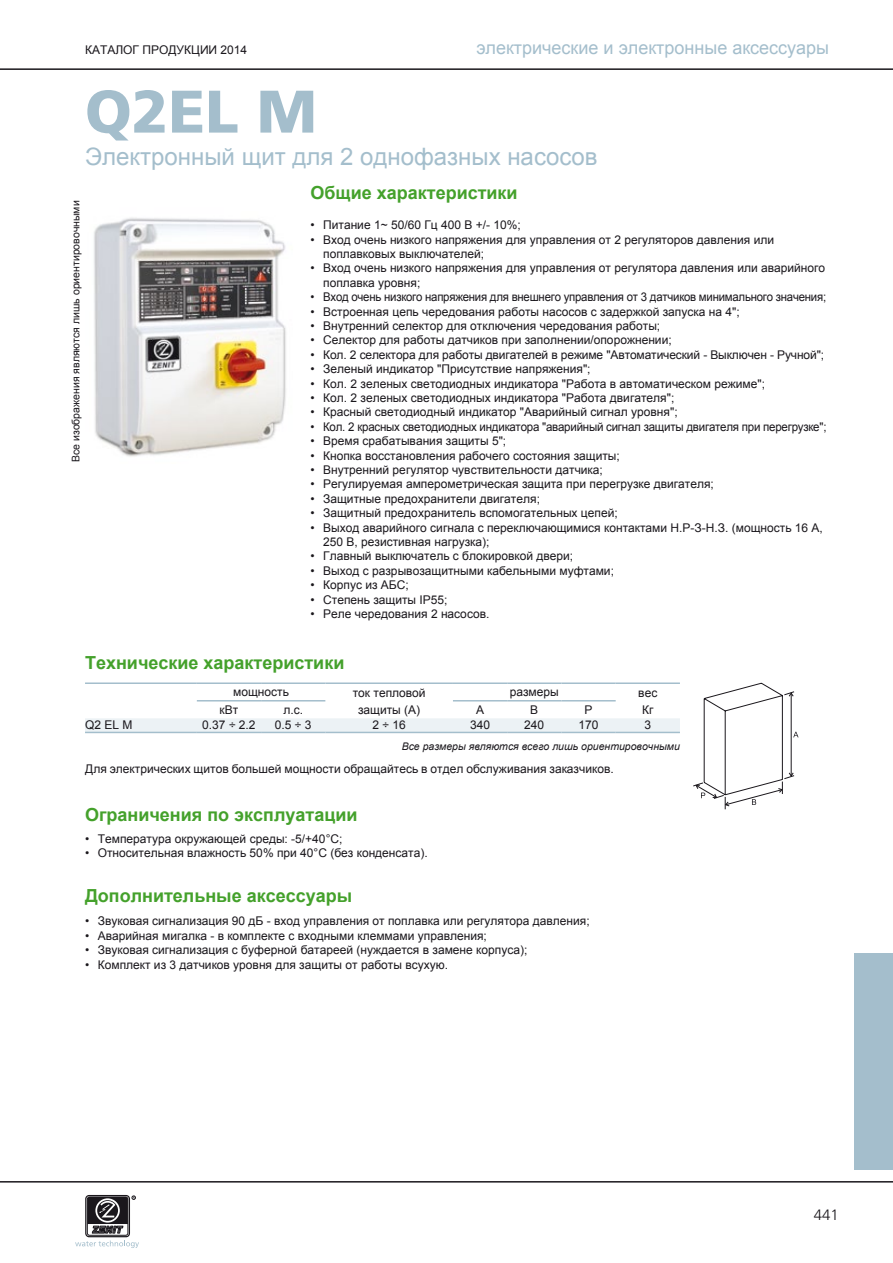
<style>
.page{position:relative;width:893px;height:1263px;background:#fff}
.page>*{position:absolute;margin:0;border:0;box-sizing:border-box;transform-origin:0 0}
.t1{font:900 60px "Frutiger";color:#a4becc}
.t2{font:24px "Arial";color:#a4becc}
.t3{font:700 18px "Arial";color:#44a12b}
.t4{font:18px "Arial";color:#a4becc}
.t5{font:300 15px "Frutiger";color:#1a171c}
.Testo_PALLO_RU{font:12px/14.4px "Arial";color:#1a171c}
.Testo_PALLO_RU-2{font:12px "Arial";letter-spacing:-.02em;color:#1a171c;scale:.96 1}
.Testo_PALLO_RU-3{font:12px "Arial";letter-spacing:-.02em;color:#1a171c;scale:.95 1}
.t6{font:12px "Arial";color:#1a171c}
.t7{font:italic 10.5px "Arial";color:#1a171c}
.t8{font:10.5px "Arial";color:#1a171c}
</style>
<div class="page">
<div style="left:855px;top:952px;width:38px;height:217px;background:#a4becc"></div>
<hr style="left:0;top:68px;width:893px;height:2px;background:#1a171c">
<hr style="left:0;top:1181px;width:893px;height:1px;background:#1a171c">
<div style="left:85px;top:1195px;width:45px;height:42px;border:1px solid #1a171c;border-radius:3px"></div>
<div style="left:87px;top:1197px;width:41px;height:38px;border:1px solid #1a171c;border-radius:2px"></div>
<svg style="left:87px;top:1196px;width:49px;height:37px"></svg>
<svg style="left:75px;top:1240px;width:64px;height:8px"></svg>
<svg style="left:693px;top:683px;width:105px;height:127px"></svg>
<img style="left:94px;top:218px;width:192px;height:239px">
<svg style="left:85px;top:718px;width:595px;height:14px"></svg>
<hr style="left:197px;top:682px;width:64px;height:2px;background:#a4becc">
<hr style="left:261px;top:682px;width:64px;height:2px;background:#a4becc">
<hr style="left:453px;top:682px;width:54px;height:2px;background:#a4becc">
<hr style="left:507px;top:682px;width:54px;height:2px;background:#a4becc">
<hr style="left:561px;top:682px;width:55px;height:2px;background:#a4becc">
<hr style="left:197px;top:700px;width:64px;height:1px;background:#a4becc">
<hr style="left:261px;top:700px;width:64px;height:1px;background:#a4becc">
<hr style="left:453px;top:700px;width:54px;height:1px;background:#a4becc">
<hr style="left:507px;top:700px;width:54px;height:1px;background:#a4becc">
<hr style="left:561px;top:700px;width:55px;height:1px;background:#a4becc">
<hr style="left:616px;top:682px;width:64px;height:2px;background:#a4becc">
<hr style="left:85px;top:732px;width:112px;height:1px;background:#a4becc">
<hr style="left:325px;top:682px;width:128px;height:2px;background:#a4becc">
<hr style="left:197px;top:732px;width:64px;height:1px;background:#a4becc">
<hr style="left:85px;top:682px;width:112px;height:2px;background:#a4becc">
<hr style="left:261px;top:732px;width:64px;height:1px;background:#a4becc">
<hr style="left:325px;top:732px;width:128px;height:1px;background:#a4becc">
<hr style="left:453px;top:732px;width:54px;height:1px;background:#a4becc">
<hr style="left:507px;top:732px;width:54px;height:1px;background:#a4becc">
<hr style="left:561px;top:732px;width:55px;height:1px;background:#a4becc">
<hr style="left:616px;top:732px;width:64px;height:1px;background:#a4becc">
<p class="t6" style="left:85px;top:42px;width:164px">КАТАЛОГ ПРОДУКЦИИ 2014</p>
<h3 class="t4" style="left:476px;top:36px;width:354px">электрические и электронные аксессуары</h3>
<p class="t1" style="left:85px;top:75px;width:233px">Q2EL M</p>
<p class="t2" style="left:85px;top:141px;width:514px">Электронный щит для 2 однофазных насосов</p>
<p class="t3" style="left:310px;top:181px;width:209px">Общие характеристики</p>
<p class="t8" style="left:69px;top:462px;width:263px;rotate:-90deg">Все изображения являются лишь ориентировочными</p>
<p class="Testo_PALLO_RU" style="left:310px;top:218px;width:212px">• Питание 1~ 50/60 Гц 400 В +/- 10%;</p>
<p class="Testo_PALLO_RU" style="left:323px;top:232px;width:452px;text-indent:-13px">• Вход очень низкого напряжения для управления от 2 регуляторов давления или поплавковых выключателей;</p>
<p class="Testo_PALLO_RU" style="left:323px;top:261px;width:504px;text-indent:-13px">• Вход очень низкого напряжения для управления от регулятора давления или аварийного поплавка уровня;</p>
<p class="Testo_PALLO_RU-3" style="left:310px;top:289px;width:545px">• Вход очень низкого напряжения для внешнего управления от 3 датчиков минимального значения;</p>
<p class="Testo_PALLO_RU" style="left:310px;top:304px;width:431px">• Встроенная цепь чередования работы насосов с задержкой запуска на 4";</p>
<p class="Testo_PALLO_RU" style="left:310px;top:319px;width:351px">• Внутренний селектор для отключения чередования работы;</p>
<p class="Testo_PALLO_RU" style="left:310px;top:333px;width:363px">• Селектор для работы датчиков при заполнении/опорожнении;</p>
<p class="Testo_PALLO_RU" style="left:310px;top:347px;width:515px">• Кол. 2 селектора для работы двигателей в режиме "Автоматический - Выключен - Ручной";</p>
<p class="Testo_PALLO_RU" style="left:310px;top:362px;width:282px">• Зеленый индикатор "Присутствие напряжения";</p>
<p class="Testo_PALLO_RU" style="left:310px;top:376px;width:456px">• Кол. 2 зеленых светодиодных индикатора "Работа в автоматическом режиме";</p>
<p class="Testo_PALLO_RU" style="left:310px;top:391px;width:365px">• Кол. 2 зеленых светодиодных индикатора "Работа двигателя";</p>
<p class="Testo_PALLO_RU" style="left:310px;top:405px;width:369px">• Красный светодиодный индикатор "Аварийный сигнал уровня";</p>
<p class="Testo_PALLO_RU-2" style="left:310px;top:419px;width:539px">• Кол. 2 красных светодиодных индикатора "аварийный сигнал защиты двигателя при перегрузке";</p>
<p class="Testo_PALLO_RU" style="left:310px;top:434px;width:197px">• Время срабатывания защиты 5";</p>
<p class="Testo_PALLO_RU" style="left:310px;top:448px;width:311px">• Кнопка восстановления рабочего состояния защиты;</p>
<p class="Testo_PALLO_RU" style="left:310px;top:463px;width:294px">• Внутренний регулятор чувствительности датчика;</p>
<p class="Testo_PALLO_RU" style="left:310px;top:477px;width:405px">• Регулируемая амперометрическая защита при перегрузке двигателя;</p>
<p class="Testo_PALLO_RU" style="left:310px;top:491px;width:231px">• Защитные предохранители двигателя;</p>
<p class="Testo_PALLO_RU" style="left:310px;top:506px;width:309px">• Защитный предохранитель вспомогательных цепей;</p>
<p class="Testo_PALLO_RU" style="left:323px;top:520px;width:501px;text-indent:-13px">• Выход аварийного сигнала с переключающимися контактами Н.Р-З-Н.З. (мощность 16 А,<br>250 В, резистивная нагрузка);</p>
<p class="Testo_PALLO_RU" style="left:310px;top:549px;width:264px">• Главный выключатель с блокировкой двери;</p>
<p class="Testo_PALLO_RU" style="left:310px;top:563px;width:305px">• Выход с разрывозащитными кабельными муфтами;</p>
<p class="Testo_PALLO_RU" style="left:310px;top:578px;width:100px">• Корпус из АБС;</p>
<p class="Testo_PALLO_RU" style="left:310px;top:592px;width:139px">• Степень защиты IP55;</p>
<p class="Testo_PALLO_RU" style="left:310px;top:607px;width:180px">• Реле чередования 2 насосов.</p>
<p class="t3" style="left:85px;top:651px;width:261px">Технические характеристики</p>
<p class="Testo_PALLO_RU" style="left:233px;top:685px;width:57px">мощность</p>
<p class="Testo_PALLO_RU" style="left:353px;top:685px;width:74px">ток тепловой</p>
<p class="Testo_PALLO_RU" style="left:510px;top:685px;width:51px">размеры</p>
<p class="Testo_PALLO_RU" style="left:638px;top:685px;width:21px">вес</p>
<p class="Testo_PALLO_RU" style="left:220px;top:703px;width:20px">кВт</p>
<p class="Testo_PALLO_RU" style="left:283px;top:703px;width:21px">л.с.</p>
<p class="Testo_PALLO_RU" style="left:358px;top:703px;width:64px">защиты (А)</p>
<p class="Testo_PALLO_RU" style="left:476px;top:703px;width:10px">A</p>
<p class="Testo_PALLO_RU" style="left:530px;top:703px;width:10px">B</p>
<p class="Testo_PALLO_RU" style="left:585px;top:703px;width:10px">P</p>
<p class="Testo_PALLO_RU" style="left:642px;top:703px;width:13px">Кг</p>
<p class="Testo_PALLO_RU" style="left:85px;top:718px;width:49px">Q2 EL M</p>
<p class="Testo_PALLO_RU" style="left:202px;top:718px;width:55px">0.37 ÷ 2.2</p>
<p class="Testo_PALLO_RU" style="left:275px;top:718px;width:38px">0.5 ÷ 3</p>
<p class="Testo_PALLO_RU" style="left:372px;top:718px;width:35px">2 ÷ 16</p>
<p class="Testo_PALLO_RU" style="left:470px;top:718px;width:22px">340</p>
<p class="Testo_PALLO_RU" style="left:524px;top:718px;width:22px">240</p>
<p class="Testo_PALLO_RU" style="left:578px;top:718px;width:22px">170</p>
<p class="Testo_PALLO_RU" style="left:644px;top:718px;width:8px">3</p>
<p class="t7" style="left:402px;top:739px;width:280px">Все размеры являются всего лишь ориентировочными</p>
<p class="Testo_PALLO_RU" style="left:85px;top:762px;width:530px">Для электрических щитов большей мощности обращайтесь в отдел обслуживания заказчиков.</p>
<p class="t3" style="left:85px;top:803px;width:274px">Ограничения по эксплуатации</p>
<p class="Testo_PALLO_RU" style="left:85px;top:831px;width:259px">• Температура окружающей среды: -5/+40°C;</p>
<p class="Testo_PALLO_RU" style="left:85px;top:846px;width:344px">• Относительная влажность 50% при 40°C (без конденсата).</p>
<p class="t3" style="left:85px;top:883px;width:269px">Дополнительные аксессуары</p>
<p class="Testo_PALLO_RU" style="left:85px;top:914px;width:506px">• Звуковая сигнализация 90 дБ - вход управления от поплавка или регулятора давления;</p>
<p class="Testo_PALLO_RU" style="left:85px;top:928px;width:403px">• Аварийная мигалка - в комплекте с входными клеммами управления;</p>
<p class="Testo_PALLO_RU" style="left:85px;top:943px;width:444px">• Звуковая сигнализация с буферной батареей (нуждается в замене корпуса);</p>
<p class="Testo_PALLO_RU" style="left:85px;top:957px;width:365px">• Комплект из 3 датчиков уровня для защиты от работы всухую.</p>
<p class="t5" style="left:814px;top:1206px;width:27px">441</p>
</div>
